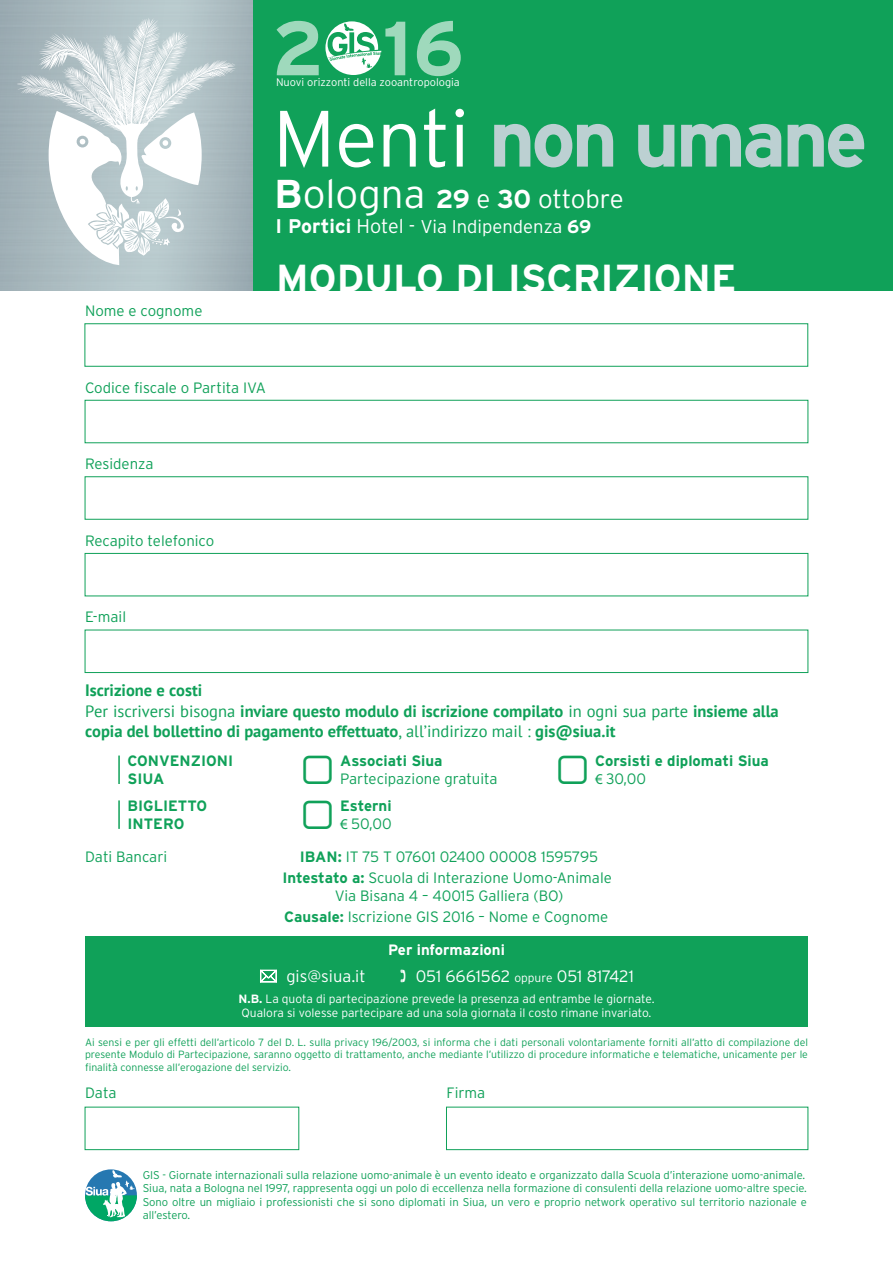
<style>
.page{position:relative;width:893px;height:1263px;background:#fff}
.page>*{position:absolute;margin:0;border:0;box-sizing:border-box;transform-origin:0 0}
.t1{font:700 79.65px "Interstate";letter-spacing:-.05em;color:#bcd0d2}
.t2{font:700 39px "Interstate";color:#fff}
.t3{font:300 25.8px "Interstate";letter-spacing:-.01em;color:#fff}
.t4{font:300 18.45px "Interstate";color:#fff}
.t5{font:700 16.5px/20.7px "PT Sans";color:#10a159}
.t6{font:300 16.5px "Interstate";color:#fff}
.t7{font:300 15px/21px "Interstate";color:#10a159;text-align:center}
.t8{font:700 15px "Interstate";color:#10a159}
.t9{font:700 15px "Interstate";color:#fff}
.t10{font:300 12px/14.4px "Interstate";color:#fff}
.t11{font:300 11.25px/13.5px "Interstate";letter-spacing:-.005em;color:#10a159}
.t12{font:300 10.95px "Interstate";color:#fff}
.t13{font:300 10.5px/12.6px "Interstate";color:#10a159;text-align:justify}
.s1{font-weight:300;color:#fff}
.s2{font-weight:700;font-size:40.2px}
.s3{font-size:40.2px}
.s4{font-weight:700}
.s5{font-weight:700;font-size:19.8px}
.s6{font-size:19.8px}
.s7{font-weight:400}
.s8{font-family:"Myriad Pro";font-weight:400}
.s9{font-size:12px}
</style>
<div class="page">
<div style="left:85px;top:323px;width:723px;height:44px;border:1px solid #10a159"></div>
<div style="left:85px;top:400px;width:723px;height:43px;border:1px solid #10a159"></div>
<div style="left:85px;top:476px;width:723px;height:44px;border:1px solid #10a159"></div>
<div style="left:85px;top:553px;width:723px;height:43px;border:1px solid #10a159"></div>
<div style="left:85px;top:630px;width:723px;height:43px;border:1px solid #10a159"></div>
<div style="left:446px;top:1107px;width:362px;height:43px;border:1px solid #10a159"></div>
<div style="left:85px;top:1107px;width:214px;height:43px;border:1px solid #10a159"></div>
<svg style="left:85px;top:1170px;width:52px;height:51px"></svg>
<div style="left:85px;top:936px;width:723px;height:90px;background:#10a159"></div>
<div style="left:233px;top:0;width:660px;height:290px;background:#10a159"></div>
<svg style="left:0;top:0;width:252px;height:290px;background:#a6b6bc"></svg>
<svg style="left:417px;top:21px;width:44px;height:55px"></svg>
<svg style="left:276px;top:21px;width:43px;height:54px"></svg>
<svg style="left:325px;top:21px;width:80px;height:54px"></svg>
<svg style="left:17px;top:17px;width:219px;height:249px"></svg>
<hr style="left:118px;top:755px;width:2px;height:29px;background:#10a159">
<hr style="left:118px;top:800px;width:2px;height:29px;background:#10a159">
<svg style="left:260px;top:969px;width:17px;height:14px"></svg>
<p class="t12" style="left:276px;top:76px;width:185px">Nuovi orizzonti della zooantropologia</p>
<h1 class="t1" style="left:273px;top:94px;width:596px"><span class="s1">Menti</span> non umane</h1>
<h3 class="t7" style="left:85px;top:300px;width:119px">Nome e cognome</h3>
<h3 class="t3" style="left:274px;top:184px;width:351px"><span class="s2">B</span><span class="s3">ologna</span> <span class="s4">29</span> e <span class="s4">30</span> ottobre</h3>
<h3 class="t4" style="left:276px;top:216px;width:317px"><span class="s5">I Portici</span> <span class="s6">Hotel -</span> Via Indipendenza <span class="s4">69</span></h3>
<h2 class="t2" style="left:276px;top:256px;width:462px">MODULO DI ISCRIZIONE</h2>
<h3 class="t7" style="left:85px;top:377px;width:183px">Codice fiscale o Partita IVA</h3>
<h3 class="t7" style="left:85px;top:453px;width:70px">Residenza</h3>
<h3 class="t7" style="left:85px;top:530px;width:131px">Recapito telefonico</h3>
<h3 class="t7" style="left:85px;top:606px;width:43px">E-mail</h3>
<h3 class="t5" style="left:85px;top:679px;width:695px">Iscrizione e costi<br><span class="s7">Per iscriversi bisogna</span> inviare questo modulo di iscrizione compilato <span class="s7">in ogni sua parte</span> insieme alla copia del bollettino di pagamento effettuato<span class="s7">, all’indirizzo mail :</span> gis@siua.it</h3>
<h3 class="t8" style="left:128px;top:752px;width:107px">CONVENZIONI</h3>
<h3 class="t8" style="left:340px;top:752px;width:104px">Associati Siua</h3>
<h3 class="t8" style="left:595px;top:752px;width:175px">Corsisti e diplomati Siua</h3>
<h3 class="t8" style="left:128px;top:770px;width:38px">SIUA</h3>
<h3 class="t7" style="left:340px;top:768px;width:159px">Partecipazione gratuita</h3>
<h3 class="t7" style="left:595px;top:768px;width:52px"><span class="s8">€</span> 30,00</h3>
<h3 class="t8" style="left:128px;top:797px;width:81px">BIGLIETTO</h3>
<h3 class="t8" style="left:340px;top:797px;width:53px">Esterni</h3>
<h3 class="t8" style="left:128px;top:815px;width:58px">INTERO</h3>
<h3 class="t7" style="left:340px;top:813px;width:53px"><span class="s8">€</span> 50,00</h3>
<h3 class="t7" style="left:85px;top:846px;width:84px">Dati Bancari</h3>
<h3 class="t7" style="left:282px;top:846px;width:331px"><span class="s4">IBAN:</span> IT 75 T 07601 02400 00008 1595795<br><span class="s4">Intestato a:</span> Scuola di Interazione Uomo-Animale</h3>
<h3 class="t7" style="left:284px;top:885px;width:325px">Via Bisana 4 – 40015 Galliera (BO)<br><span class="s4">Causale:</span> Iscrizione GIS 2016 – Nome e Cognome</h3>
<h3 class="t9" style="left:388px;top:941px;width:118px">Per informazioni</h3>
<h3 class="t6" style="left:286px;top:967px;width:81px">gis@siua.it</h3>
<h3 class="t6" style="left:416px;top:967px;width:220px">051 6661562 <span class="s9">oppure</span> 051 817421</h3>
<p class="t10" style="left:238px;top:991px;width:418px"><span class="s4">N.B.</span> La quota di partecipazione prevede la presenza ad entrambe le giornate.<br>Qualora si volesse partecipare ad una sola giornata il costo rimane invariato.</p>
<p class="t13" style="left:85px;top:1035px;width:724px">Ai sensi e per gli effetti dell’articolo 7 del D. L. sulla privacy 196/2003, si informa che i dati personali volontariamente forniti all’atto di compilazione del presente Modulo di Partecipazione, saranno oggetto di trattamento, anche mediante l’utilizzo di procedure informatiche e telematiche, unicamente per le finalità connesse all’erogazione del servizio.</p>
<h3 class="t7" style="left:85px;top:1082px;width:33px">Data</h3>
<h3 class="t7" style="left:446px;top:1082px;width:40px">Firma</h3>
<p class="t11" style="left:143px;top:1168px;width:666px">GIS - Giornate internazionali sulla relazione uomo-animale è un evento ideato e organizzato dalla Scuola d’interazione uomo-animale.<br>Siua, nata a Bologna nel 1997, rappresenta oggi un polo di eccellenza nella formazione di consulenti della relazione uomo-altre specie.<br>Sono oltre un migliaio i professionisti che si sono diplomati in Siua, un vero e proprio network operativo sul territorio nazionale e all’estero.</p>
</div>
